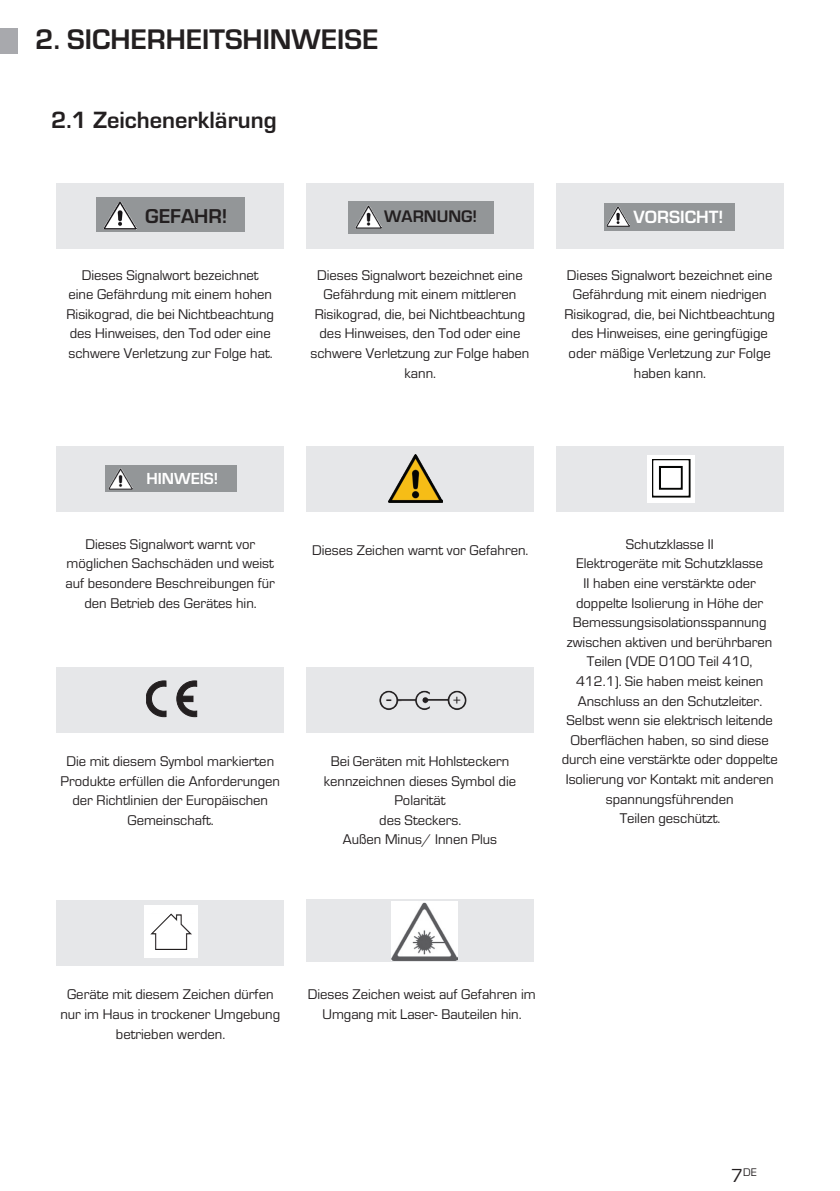
<style>
.page{position:relative;width:840px;height:1191px;background:#fff}
.page>*{position:absolute;margin:0;border:0;box-sizing:border-box;transform-origin:0 0}
.t1{font:700 29.4px "Eurostile OT";color:#231f20}
.t2{font:700 24.4px "Eurostile OT";color:#231f20}
.t3{font:23.6px "Eurostile OT";color:#231f20}
.t4{font:700 20.8px "Eurostile OT";color:#231f20}
.t5{font:700 18.4px "Eurostile OT";color:#fff}
.t6{font:700 17.4px "Eurostile OT";color:#231f20}
.t7{font:700 16.6px "Eurostile OT";color:#fff}
.t8{font:14.6px/19.6px "Eurostile OT";color:#231f20;text-align:center}
.t9{font:11.4px "Eurostile OT";color:#231f20}
.s1{font-size:19.6px}
</style>
<div class="page">
<div style="left:57px;top:183px;width:226px;height:65px;background:#e6e7e9"></div>
<div style="left:57px;top:446px;width:226px;height:66px;background:#e6e7e9"></div>
<div style="left:306px;top:183px;width:227px;height:65px;background:#e6e7e9"></div>
<div style="left:306px;top:446px;width:227px;height:66px;background:#e6e7e9"></div>
<div style="left:556px;top:183px;width:226px;height:65px;background:#e6e7e9"></div>
<div style="left:556px;top:446px;width:226px;height:66px;background:#e6e7e9"></div>
<div style="left:96px;top:197px;width:148px;height:35px;background:#939698"></div>
<img style="left:104px;top:201px;width:32px;height:28px">
<div style="left:57px;top:667px;width:226px;height:65px;background:#e6e7e9"></div>
<div style="left:306px;top:667px;width:227px;height:65px;background:#e6e7e9"></div>
<div style="left:349px;top:201px;width:144px;height:32px;background:#939698"></div>
<img style="left:355px;top:206px;width:26px;height:23px">
<div style="left:603px;top:203px;width:131px;height:28px;background:#939698"></div>
<img style="left:606px;top:207px;width:23px;height:19px">
<div style="left:105px;top:465px;width:131px;height:26px;background:#939698"></div>
<img style="left:109px;top:468px;width:23px;height:21px">
<img style="left:388px;top:454px;width:54px;height:48px">
<div style="left:647px;top:455px;width:47px;height:47px;background:#fff"></div>
<img style="left:652px;top:459px;width:38px;height:38px">
<svg style="left:146px;top:680px;width:20px;height:37px"></svg>
<svg style="left:176px;top:680px;width:21px;height:37px"></svg>
<div style="left:180px;top:696px;width:13px;height:5px;background:#231f20"></div>
<img style="left:379px;top:690px;width:88px;height:20px">
<div style="left:57px;top:900px;width:226px;height:65px;background:#e6e7e9"></div>
<div style="left:144px;top:905px;width:54px;height:53px;background:#fff"></div>
<img style="left:150px;top:913px;width:42px;height:36px">
<div style="left:306px;top:899px;width:227px;height:63px;background:#e6e7e9"></div>
<img style="left:391px;top:902px;width:66px;height:58px">
<div style="left:0;top:28px;width:17px;height:26px;background:#a8a9ad"></div>
<h1 class="t1" style="left:35px;top:23px;width:344px">2. SICHERHEITSHINWEISE</h1>
<h2 class="t2" style="left:51px;top:106px;width:227px">2.1 Zeichenerklärung</h2>
<h3 class="t4" style="left:145px;top:204px;width:84px">GEFAHR!</h3>
<p class="t6" style="left:384px;top:206px;width:94px">WARNUNG!</p>
<p class="t5" style="left:633px;top:207px;width:91px">VORSICHT!</p>
<p class="t8" style="left:66px;top:265px;width:209px">Dieses Signalwort bezeichnet<br>eine Gefährdung mit einem hohen Risikograd, die bei Nichtbeachtung des Hinweises, den Tod oder eine schwere Verletzung zur Folge hat.</p>
<p class="t8" style="left:310px;top:265px;width:220px">Dieses Signalwort bezeichnet eine<br>Gefährdung mit einem mittleren<br>Risikograd, die, bei Nichtbeachtung des Hinweises, den Tod oder eine schwere Verletzung zur Folge haben kann.</p>
<p class="t8" style="left:564px;top:265px;width:212px">Dieses Signalwort bezeichnet eine<br>Gefährdung mit einem niedrigen<br>Risikograd, die, bei Nichtbeachtung des Hinweises, eine geringfügige oder mäßige Verletzung zur Folge haben kann.</p>
<p class="t7" style="left:146px;top:469px;width:73px">HINWEIS!</p>
<p class="t8" style="left:65px;top:534px;width:211px">Dieses Signalwort warnt vor möglichen Sachschäden und weist auf besondere Beschreibungen für den Betrieb des Gerätes hin.</p>
<p class="t8" style="left:312px;top:540px;width:218px">Dieses Zeichen warnt vor Gefahren.</p>
<h3 class="t3" style="left:386px;top:685px;width:6px">-</h3>
<p class="t8" style="left:452px;top:690px;width:10px">+</p>
<p class="t8" style="left:60px;top:751px;width:221px">Die mit diesem Symbol markierten<br>Produkte erfüllen die Anforderungen der Richtlinien der Europäischen<br>Gemeinschaft.</p>
<p class="t8" style="left:324px;top:751px;width:193px">Bei Geräten mit Hohlsteckern kennzeichnen dieses Symbol die<br>Polarität<br>des Steckers.<br>Außen Minus/ Innen Plus</p>
<p class="t8" style="left:561px;top:534px;width:217px">Schutzklasse II<br>Elektrogeräte mit Schutzklasse<br>II haben eine verstärkte oder doppelte Isolierung in Höhe der<br>Bemessungsisolationsspannung zwischen aktiven und berührbaren<br>Teilen (VDE 0100 Teil 410,<br>412.1). Sie haben meist keinen<br>Anschluss an den Schutzleiter.<br>Selbst wenn sie elektrisch leitende<br>Oberflächen haben, so sind diese durch eine verstärkte oder doppelte<br>Isolierung vor Kontakt mit anderen spannungsführenden<br>Teilen geschützt.</p>
<p class="t8" style="left:60px;top:985px;width:221px">Geräte mit diesem Zeichen dürfen nur im Haus in trockener Umgebung betrieben werden.</p>
<p class="t8" style="left:308px;top:985px;width:229px">Dieses Zeichen weist auf Gefahren im<br>Umgang mit Laser- Bauteilen hin.</p>
<p class="t9" style="left:730px;top:1165px;width:27px"><span class="s1">7</span>DE</p>
</div>
